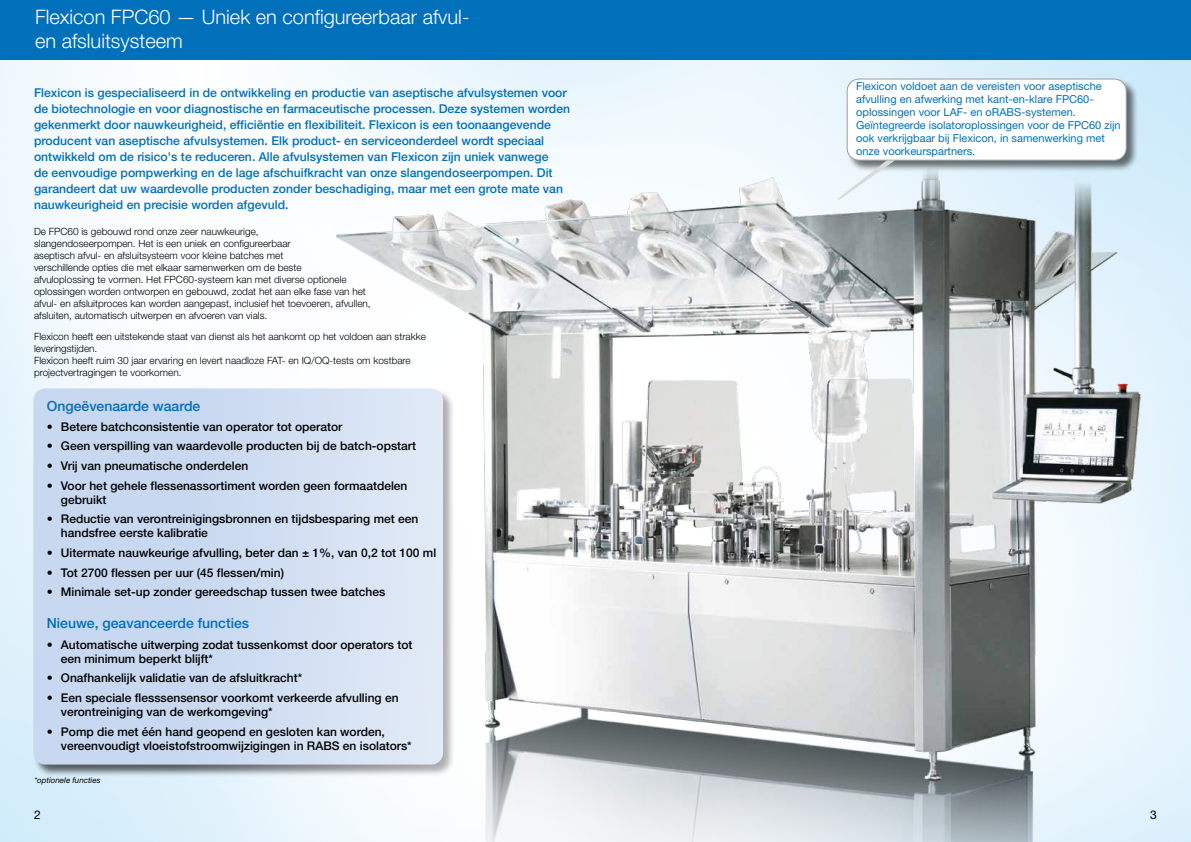
<style>
.page{position:relative;width:1191px;height:842px;background:#fff}
.page>*{position:absolute;margin:0;border:0;box-sizing:border-box;transform-origin:0 0}
.t1{font:300 20px/24px "Helvetica Neue LT Std";color:#fff}
.t2{font:500 14px "Helvetica Neue LT Std";color:#0070ba}
.t3{font:500 12.2px/16px "Helvetica Neue LT Std";color:#0070ba}
.t4{font:500 12px/14px "Helvetica Neue LT Std";color:#000}
.t5{font:12px "Helvetica Neue LT Std";color:#000}
.t6{font:11px/13px "Helvetica Neue LT Std";color:#0070ba}
.t7{font:300 10px/12px "Helvetica Neue LT Std";color:#000}
.t8{font:italic 8px "Helvetica Neue LT Std";color:#000}
</style>
<div class="page">
<img style="left:21px;top:59px;width:1170px;height:783px">
<img style="left:273px;top:120px;width:898px;height:722px">
<div style="left:0;top:0;width:1191px;height:59px;background:#0070ba"></div>
<div style="left:847px;top:79px;width:291px;height:93px;background:#000;opacity:.55"></div>
<div style="left:847px;top:79px;width:279px;height:81px;background:#fff;border-radius:12px"></div>
<div style="left:847px;top:79px;width:279px;height:81px;border:1px solid #9d9d9c;border-radius:12px"></div>
<svg style="left:837px;top:160px;width:58px;height:40px"></svg>
<h1 class="t1" style="left:35px;top:5px;width:436px">Flexicon FPC60 — Uniek en configureerbaar afvul&shy;en afsluitsysteem</h1>
<p class="t3" style="left:34px;top:84px;width:537px">Flexicon is gespecialiseerd in de ontwikkeling en productie van aseptische afvulsystemen voor de biotechnologie en voor diagnostische en farmaceutische processen. Deze systemen worden gekenmerkt door nauwkeurigheid, efficiëntie en flexibiliteit. Flexicon is een toonaangevende producent van aseptische afvulsystemen. Elk product- en serviceonderdeel wordt speciaal ontwikkeld om de risico's te reduceren. Alle afvulsystemen van Flexicon zijn uniek vanwege<br>de eenvoudige pompwerking en de lage afschuifkracht van onze slangendoseerpompen. Dit garandeert dat uw waardevolle producten zonder beschadiging, maar met een grote mate van nauwkeurigheid en precisie worden afgevuld.</p>
<p class="t7" style="left:34px;top:226px;width:338px">De FPC60 is gebouwd rond onze zeer nauwkeurige,<br>slangendoseerpompen. Het is een uniek en configureerbaar<br>aseptisch afvul- en afsluitsysteem voor kleine batches met<br>verschillende opties die met elkaar samenwerken om de beste<br>afvuloplossing te vormen. Het FPC60-systeem kan met diverse optionele oplossingen worden ontworpen en gebouwd, zodat het aan elke fase van het afvul- en afsluitproces kan worden aangepast, inclusief het toevoeren, afvullen, afsluiten, automatisch uitwerpen en afvoeren van vials.</p>
<p class="t7" style="left:34px;top:330px;width:393px">Flexicon heeft een uitstekende staat van dienst als het aankomt op het voldoen aan strakke leveringstijden.<br>Flexicon heeft ruim 30 jaar ervaring en levert naadloze FAT- en IQ/OQ-tests om kostbare projectvertragingen te voorkomen.</p>
<p class="t2" style="left:47px;top:398px;width:155px">Ongeëvenaarde waarde</p>
<p class="t4" style="left:47px;top:419px;width:297px">• Betere batchconsistentie van operator tot operator</p>
<p class="t4" style="left:47px;top:439px;width:371px">• Geen verspilling van waardevolle producten bij de batch-opstart</p>
<p class="t4" style="left:47px;top:459px;width:203px">• Vrij van pneumatische onderdelen</p>
<p class="t4" style="left:61px;top:478px;width:348px;text-indent:-14px">• Voor het gehele flessenassortiment worden geen formaatdelen gebruikt</p>
<p class="t4" style="left:61px;top:512px;width:359px;text-indent:-14px">• Reductie van verontreinigingsbronnen en tijdsbesparing met een handsfree eerste kalibratie</p>
<p class="t4" style="left:47px;top:546px;width:391px">• Uitermate nauwkeurige afvulling, beter dan ± 1%, van 0,2 tot 100 ml</p>
<p class="t4" style="left:47px;top:565px;width:239px">• Tot 2700 flessen per uur (45 flessen/min)</p>
<p class="t4" style="left:47px;top:585px;width:340px">• Minimale set-up zonder gereedschap tussen twee batches</p>
<p class="t2" style="left:47px;top:614px;width:204px">Nieuwe, geavanceerde functies</p>
<p class="t4" style="left:61px;top:637px;width:353px;text-indent:-14px">• Automatische uitwerping zodat tussenkomst door operators tot een minimum beperkt blijft*</p>
<p class="t4" style="left:47px;top:671px;width:257px">• Onafhankelijk validatie van de afsluitkracht*</p>
<p class="t4" style="left:61px;top:691px;width:339px;text-indent:-14px">• Een speciale flesssensensor voorkomt verkeerde afvulling en verontreiniging van de werkomgeving*</p>
<p class="t4" style="left:61px;top:724px;width:352px;text-indent:-14px">• Pomp die met één hand geopend en gesloten kan worden, vereenvoudigt vloeistofstroomwijzigingen in RABS en isolators*</p>
<p class="t8" style="left:34px;top:775px;width:68px">*optionele functies</p>
<p class="t6" style="left:856px;top:80px;width:266px">Flexicon voldoet aan de vereisten voor aseptische afvulling en afwerking met kant-en-klare FPC60- oplossingen voor LAF- en oRABS-systemen.<br>Geïntegreerde isolatoroplossingen voor de FPC60 zijn ook verkrijgbaar bij Flexicon, in samenwerking met onze voorkeurspartners.</p>
<p class="t5" style="left:34px;top:807px;width:8px">2</p>
<p class="t5" style="left:1150px;top:807px;width:8px">3</p>
</div>
